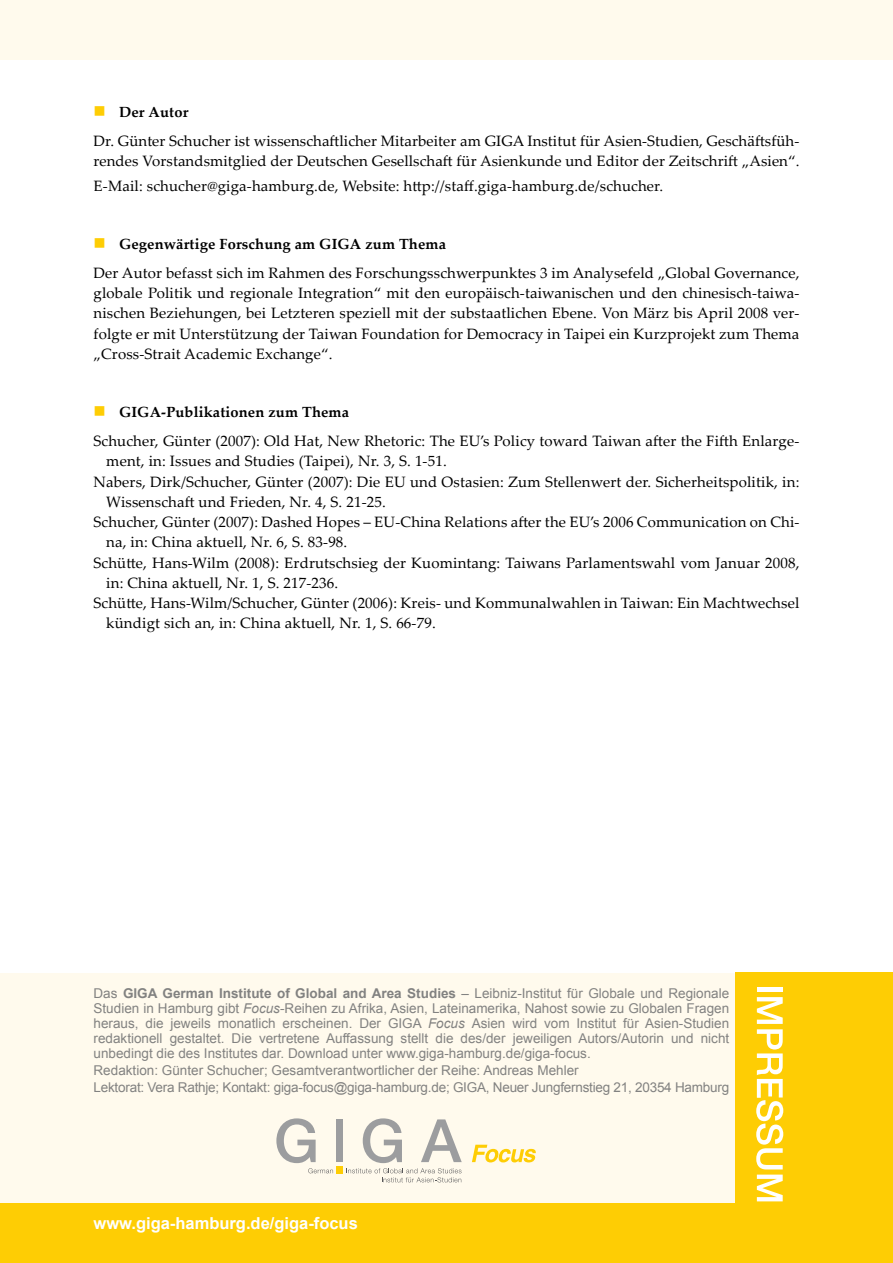
<style>
.page{position:relative;width:893px;height:1263px;background:#fff}
.page>*{position:absolute;margin:0;border:0;box-sizing:border-box;transform-origin:0 0}
.t1{font:700 16.5px "Arial";color:#fff}
.t2{font:16.5px "Wingdings";color:#fecd04}
.t3{font:15px/20.2px "Palatino Linotype";letter-spacing:.01em;color:#000}
.t4{font:700 14.7px "Palatino Linotype";letter-spacing:.01em;color:#000}
.t5{font:13.5px/15px "Arial";color:#828281;text-align:justify}
.s1{font-weight:700}
.s2{font-style:italic}
</style>
<div class="page">
<div style="left:0;top:973px;width:892px;height:290px;background:#fffaed"></div>
<div style="left:736px;top:972px;width:157px;height:291px;background:#fecd04"></div>
<div style="left:757px;top:987px;width:26px;height:5px;background:#fff"></div>
<svg style="left:756px;top:997px;width:27px;height:204px"></svg>
<div style="left:0;top:1204px;width:741px;height:59px;background:#fecd04"></div>
<div style="left:336px;top:1119px;width:7px;height:43px;background:#9c9d9f"></div>
<svg style="left:276px;top:1118px;width:57px;height:55px"></svg>
<svg style="left:346px;top:1118px;width:116px;height:64px"></svg>
<div style="left:336px;top:1166px;width:7px;height:7px;background:#fecd04"></div>
<svg style="left:472px;top:1145px;width:64px;height:17px"></svg>
<div style="left:0;top:0;width:893px;height:60px;background:#fffaed"></div>
<p class="t2" style="left:94px;top:102px;width:14px">■</p>
<p class="t4" style="left:119px;top:102px;width:71px">Der Autor</p>
<p class="t3" style="left:94px;top:130px;width:707px">Dr. Günter Schucher ist wissenschaftlicher Mitarbeiter am GIGA Institut für Asien-Studien, Geschäftsfüh&shy;rendes Vorstandsmitglied der Deutschen Gesellschaft für Asienkunde und Editor der Zeitschrift „Asien“.</p>
<p class="t3" style="left:94px;top:175px;width:571px">E-Mail: schucher@giga-hamburg.de, Website: http://staff.giga-hamburg.de/schucher.</p>
<p class="t2" style="left:94px;top:234px;width:14px">■</p>
<p class="t4" style="left:119px;top:234px;width:329px">Gegenwärtige Forschung am GIGA zum Thema</p>
<p class="t3" style="left:94px;top:262px;width:707px;text-align:justify">Der Autor befasst sich im Rahmen des Forschungsschwerpunktes 3 im Analysefeld „Global Governance, globale Politik und regionale Integration“ mit den europäisch-taiwanischen und den chinesisch-taiwa&shy;nischen Beziehungen, bei Letzteren speziell mit der substaatlichen Ebene. Von März bis April 2008 ver&shy;folgte er mit Unterstützung der Taiwan Foundation for Democracy in Taipei ein Kurzprojekt zum Thema „Cross-Strait Academic Exchange“.</p>
<p class="t2" style="left:94px;top:403px;width:14px">■</p>
<p class="t4" style="left:119px;top:402px;width:232px">GIGA-Publikationen zum Thema</p>
<p class="t3" style="left:94px;top:430px;width:707px">Schucher, Günter (2007): Old Hat, New Rhetoric: The EU’s Policy toward Taiwan after the Fifth Enlarge-</p>
<p class="t3" style="left:106px;top:451px;width:342px">ment, in: Issues and Studies (Taipei), Nr. 3, S. 1-51.</p>
<p class="t3" style="left:94px;top:471px;width:707px">Nabers, Dirk/Schucher, Günter (2007): Die EU und Ostasien: Zum Stellenwert der. Sicherheitspolitik, in:</p>
<p class="t3" style="left:106px;top:491px;width:281px">Wissenschaft und Frieden, Nr. 4, S. 21-25.</p>
<p class="t3" style="left:94px;top:511px;width:707px">Schucher, Günter (2007): Dashed Hopes – EU-China Relations after the EU’s 2006 Communication on Chi-</p>
<p class="t3" style="left:106px;top:532px;width:243px">na, in: China aktuell, Nr. 6, S. 83-98.</p>
<p class="t3" style="left:94px;top:552px;width:707px">Schütte, Hans-Wilm (2008): Erdrutschsieg der Kuomintang: Taiwans Parlamentswahl vom Januar 2008,</p>
<p class="t3" style="left:106px;top:572px;width:234px">in: China aktuell, Nr. 1, S. 217-236.</p>
<p class="t3" style="left:94px;top:592px;width:707px">Schütte, Hans-Wilm/Schucher, Günter (2006): Kreis- und Kommunalwahlen in Taiwan: Ein Machtwechsel</p>
<p class="t3" style="left:106px;top:613px;width:331px">kündigt sich an, in: China aktuell, Nr. 1, S. 66-79.</p>
<p class="t5" style="left:94px;top:985px;width:637px">Das <span class="s1">GIGA German Institute of Global and Area Studies</span> – Leibniz-Institut für Globale und Regionale Studien in Hamburg gibt <span class="s2">Focus</span>-Reihen zu Afrika, Asien, Lateinamerika, Nahost sowie zu Globalen Fragen heraus, die jeweils monatlich erscheinen. Der GIGA <span class="s2">Focus</span> Asien wird vom Institut für Asien-Studien redaktionell gestaltet. Die vertretene Auffassung stellt die des/der jeweiligen Autors/Autorin und nicht unbedingt die des Institutes dar. Download unter www.giga-hamburg.de/giga-focus.</p>
<p class="t5" style="left:94px;top:1062px;width:637px;line-height:17.1px">Redaktion: Günter Schucher; Gesamtverantwortlicher der Reihe: Andreas Mehler<br>Lektorat: Vera Rathje; Kontakt: giga-focus@giga-hamburg.de; GIGA, Neuer Jungfernstieg 21, 20354 Hamburg</p>
<p class="t1" style="left:94px;top:1212px;width:266px">www.giga-hamburg.de/giga-focus</p>
</div>
